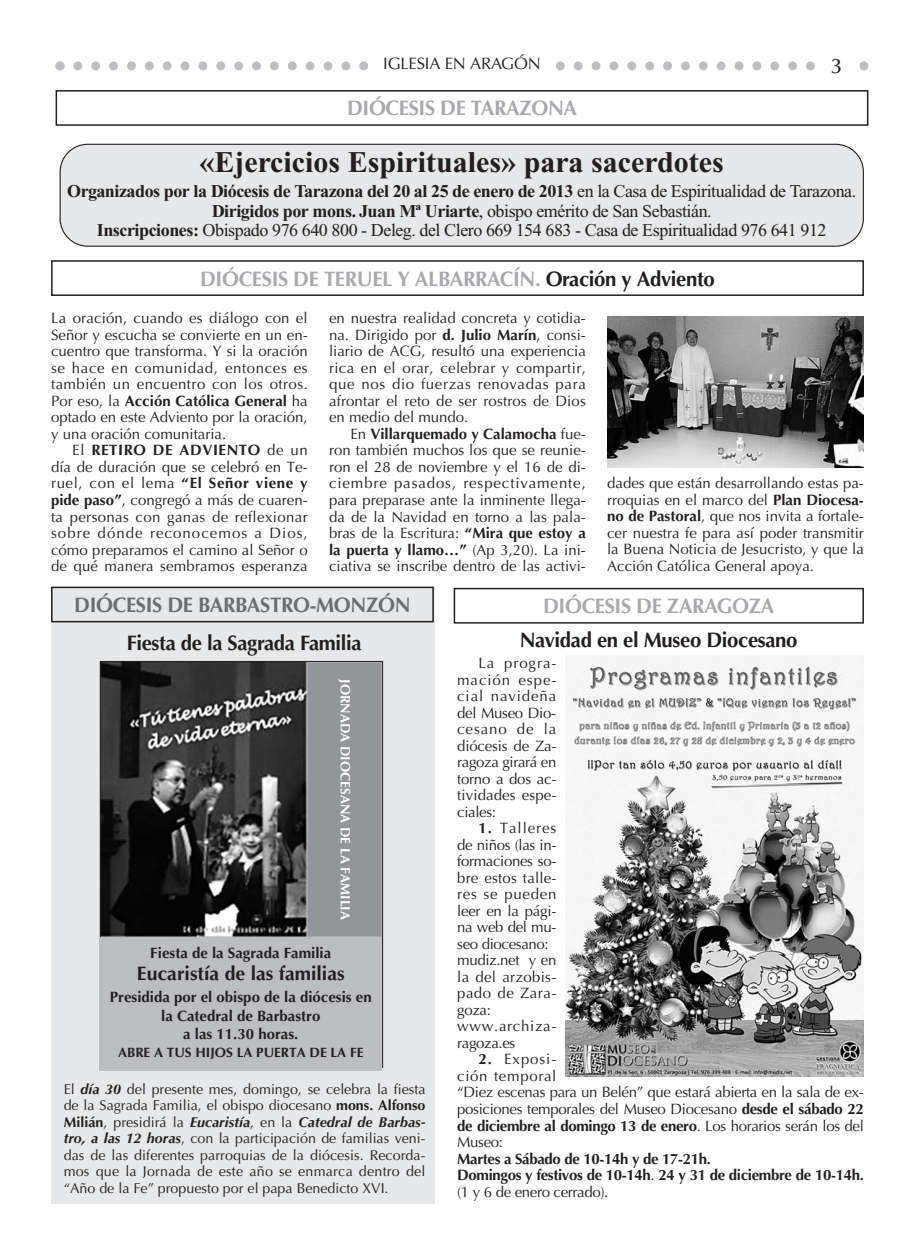
<style>
.page{position:relative;width:915px;height:1255px;background:#fff}
.page>*{position:absolute;margin:0;border:0;box-sizing:border-box;transform-origin:0 0}
.t1{font:700 30px "Times New Roman";color:#231f20}
.t2{font:700 21px "Optima";letter-spacing:-.015em;color:#a8a9ad}
.t3{font:700 21px "Optima";letter-spacing:-.015em;color:#231f20}
.t4{font:700 21px "Optima";letter-spacing:-.015em;color:#6c6d70}
.t5{font:500 21px "Optima";color:#231f20}
.t6{font:700 19.5px "Optima";color:#231f20}
.t7{font:18px/19.5px "Times New Roman";letter-spacing:-.025em;color:#231f20;text-align:center}
.t8{font:16.5px "Optima";letter-spacing:-.01em;color:#231f20}
.t9{font:15px/16.5px "Optima";color:#231f20;text-align:justify}
.t10{font:15px/16.5px "Optima";letter-spacing:-.02em;color:#231f20}
.t11{font:700 15px/18px "Optima";color:#231f20;text-align:center}
.t12{font:15px "Optima";letter-spacing:.04em;color:#231f20}
.t13{font:15px "Optima";letter-spacing:.025em;color:#231f20}
.t14{font:15px "Optima";letter-spacing:.06em;color:#231f20}
.t15{font:15px "Optima";letter-spacing:.03em;color:#231f20}
.t16{font:15px "Optima";letter-spacing:.07em;color:#231f20}
.t17{font:700 15px "Optima";letter-spacing:.04em;color:#231f20}
.t18{font:14.25px/16.5px "Optima";color:#231f20;text-align:justify}
.t19{font:700 13.5px "Optima";color:#231f20}
.t20{font:700 13.5px "Optima";color:#fff}
.s1{font-weight:700}
.s2{color:#231f20}
.s3{font-weight:400}
.s4{font-weight:700;font-style:italic}
</style>
<div class="page">
<div style="left:51px;top:587px;width:383px;height:616px;background:#e7e8e9"></div>
<svg style="left:56px;top:61px;width:812px;height:9px"></svg>
<div style="left:370px;top:52px;width:183px;height:26px;background:#fff"></div>
<div style="left:821px;top:51px;width:30px;height:30px;background:#fff"></div>
<div style="left:56px;top:90px;width:812px;height:36px;border:2px solid #231f20"></div>
<div style="left:51px;top:260px;width:812px;height:36px;border:2px solid #231f20"></div>
<div style="left:51px;top:586px;width:382px;height:36px;border:2px solid #231f20"></div>
<div style="left:453px;top:588px;width:410px;height:35px;border:2px solid #231f20"></div>
<img style="left:102px;top:663px;width:279px;height:274px">
<div style="left:60px;top:144px;width:803px;height:103px;background:#e7e8e9"></div>
<img style="left:607px;top:317px;width:256px;height:151px">
<img style="left:565px;top:655px;width:298px;height:421px">
<div style="left:99px;top:937px;width:283px;height:133px;background:#bdbec1"></div>
<div style="left:308px;top:663px;width:72px;height:272px;background:#939598"></div>
<p class="t8" style="left:383px;top:56px;width:159px">IGLESIA EN ARAGÓN</p>
<p class="t5" style="left:831px;top:57px;width:12px">3</p>
<p class="t2" style="left:347px;top:99px;width:231px">DIÓCESIS DE TARAZONA</p>
<p class="t1" style="left:199px;top:152px;width:526px">«Ejercicios Espirituales» para sacerdotes</p>
<p class="t7" style="left:67px;top:183px;width:790px"><span class="s1">Organizados por la Diócesis de Tarazona del 20 al 25 de enero de 2013</span> en la Casa de Espiritualidad de Tarazona.<br><span class="s1">Dirigidos por mons. Juan Mª Uriarte</span>, obispo emérito de San Sebastián.<br><span class="s1">Inscripciones:</span> Obispado 976 640 800 - Deleg. del Clero 669 154 683 - Casa de Espiritualidad 976 641 912</p>
<p class="t2" style="left:200px;top:270px;width:516px">DIÓCESIS DE TERUEL Y ALBARRACÍN. <span class="s2">Oración y Adviento</span></p>
<p class="t9" style="left:51px;top:311px;width:258px">La oración, cuando es diálogo con el</p>
<p class="t9" style="left:51px;top:328px;width:258px">Señor y escucha se convierte en un en-</p>
<p class="t9" style="left:51px;top:344px;width:258px">cuentro que transforma. Y si la oración</p>
<p class="t12" style="left:51px;top:361px;width:258px">se hace en comunidad, entonces es</p>
<p class="t15" style="left:51px;top:378px;width:258px">también un encuentro con los otros.</p>
<p class="t11" style="left:51px;top:393px;width:258px"><span class="s3">Por eso, la</span> Acción Católica General <span class="s3">ha</span></p>
<p class="t9" style="left:51px;top:410px;width:258px">optado en este Adviento por la oración,</p>
<p class="t9" style="left:51px;top:427px;width:177px">y una oración comunitaria.</p>
<p class="t17" style="left:72px;top:444px;width:237px"><span class="s3">El</span> RETIRO DE ADVIENTO <span class="s3">de un</span></p>
<p class="t9" style="left:51px;top:460px;width:258px">día de duración que se celebró en Te-</p>
<p class="t12" style="left:51px;top:477px;width:258px">ruel, con el lema <span class="s1">“El Señor viene y</span></p>
<p class="t9" style="left:51px;top:493px;width:258px"><span class="s1">pide paso”</span>, congregó a más de cuaren-</p>
<p class="t13" style="left:51px;top:510px;width:258px">ta personas con ganas de reflexionar</p>
<p class="t16" style="left:51px;top:526px;width:258px">sobre dónde reconocemos a Dios,</p>
<p class="t9" style="left:51px;top:542px;width:258px">cómo preparamos el camino al Señor o</p>
<p class="t9" style="left:51px;top:559px;width:258px">de qué manera sembramos esperanza</p>
<p class="t9" style="left:329px;top:311px;width:258px">en nuestra realidad concreta y cotidia-</p>
<p class="t9" style="left:329px;top:328px;width:258px">na. Dirigido por <span class="s1">d. Julio Marín</span>, consi-</p>
<p class="t9" style="left:329px;top:344px;width:258px">liario de ACG, resultó una experiencia</p>
<p class="t13" style="left:329px;top:361px;width:258px">rica en el orar, celebrar y compartir,</p>
<p class="t12" style="left:329px;top:378px;width:258px">que nos dio fuerzas renovadas para</p>
<p class="t9" style="left:329px;top:394px;width:258px">afrontar el reto de ser rostros de Dios</p>
<p class="t9" style="left:329px;top:410px;width:141px">en medio del mundo.</p>
<p class="t11" style="left:350px;top:426px;width:237px"><span class="s3">En</span> Villarquemado y Calamocha <span class="s3">fue-</span></p>
<p class="t9" style="left:329px;top:443px;width:258px">ron también muchos los que se reunie-</p>
<p class="t9" style="left:329px;top:460px;width:258px">ron el 28 de noviembre y el 16 de di-</p>
<p class="t14" style="left:329px;top:477px;width:258px">ciembre pasados, respectivamente,</p>
<p class="t9" style="left:329px;top:493px;width:258px">para preparase ante la inminente llega-</p>
<p class="t9" style="left:329px;top:509px;width:258px">da de la Navidad en torno a las pala-</p>
<p class="t9" style="left:329px;top:526px;width:258px">bras de la Escritura: <span class="s1">“Mira que estoy a</span></p>
<p class="t11" style="left:329px;top:542px;width:258px">la puerta y llamo…” <span class="s3">(Ap 3,20). La ini-</span></p>
<p class="t9" style="left:329px;top:559px;width:258px">ciativa se inscribe dentro de las activi-</p>
<p class="t9" style="left:607px;top:476px;width:258px">dades que están desarrollando estas pa&shy;rroquias en el marco del <span class="s1">Plan Diocesa&shy;no de Pastoral</span>, que nos invita a fortale&shy;cer nuestra fe para así poder transmitir la Buena Noticia de Jesucristo, y que la Acción Católica General apoya.</p>
<p class="t4" style="left:74px;top:596px;width:338px">DIÓCESIS DE BARBASTRO-MONZÓN</p>
<p class="t2" style="left:543px;top:597px;width:233px">DIÓCESIS DE ZARAGOZA</p>
<p class="t3" style="left:127px;top:634px;width:236px">Fiesta de la Sagrada Familia</p>
<p class="t3" style="left:519px;top:631px;width:279px">Navidad en el Museo Diocesano</p>
<p class="t9" style="left:457px;top:656px;width:101px;text-indent:21px">La progra&shy;mación espe&shy;cial navideña del Museo Dio - cesano de la diócesis de Za&shy;ragoza girará en torno a dos ac&shy;tividades espe&shy;ciales:</p>
<p class="t9" style="left:457px;top:821px;width:101px;text-align:left;text-indent:21px"><span class="s1">1.</span> Talleres de niños (las in&shy;formaciones so&shy;bre estos talle&shy;res se pueden leer en la pági&shy;na web del mu&shy;seo diocesano: mudiz.net y en la del arzobis&shy;pado de Zara&shy;goza: www.archiza&shy;ragoza.es</p>
<p class="t10" style="left:457px;top:1052px;width:408px;text-indent:21px"><span class="s1">2.</span> Exposi-<br>ción temporal<br>“Diez escenas para un Belén” que estará abierta en la sala de ex&shy;posiciones temporales del Museo Diocesano <span class="s1">desde el sábado 22 de diciembre al domingo 13 de enero</span>. Los horarios serán los del Museo:<br><span class="s1">Martes a Sábado de 10-14h y de 17-21h.<br>Domingos y festivos de 10-14h</span>. <span class="s1">24 y 31 de diciembre de 10-14h. </span>(1 y 6 de enero cerrado).</p>
<p class="t20" style="left:351px;top:679px;width:242px;rotate:90deg">JORNADA DIOCESANA DE LA FAMILIA</p>
<p class="t11" style="left:150px;top:945px;width:182px">Fiesta de la Sagrada Familia</p>
<p class="t6" style="left:137px;top:965px;width:209px">Eucaristía de las familias</p>
<p class="t11" style="left:110px;top:989px;width:263px">Presidida por el obispo de la diócesis en la Catedral de Barbastro<br>a las 11.30 horas.</p>
<p class="t19" style="left:118px;top:1046px;width:247px">ABRE A TUS HIJOS LA PUERTA DE LA FE</p>
<p class="t18" style="left:64px;top:1082px;width:363px">El <span class="s4">día 30</span> del presente mes, domingo, se celebra la fiesta de la Sagrada Familia, el obispo diocesano <span class="s1">mons. Alfonso Milián</span>, presidirá la <span class="s4">Eucaristía</span>, en la <span class="s4">Catedral de Barbas&shy;tro, a las 12 horas</span>, con la participación de familias veni&shy;das de las diferentes parroquias de la diócesis. Recorda&shy;mos que la Jornada de este año se enmarca dentro del “Año de la Fe” propuesto por el papa Benedicto XVI.</p>
</div>
